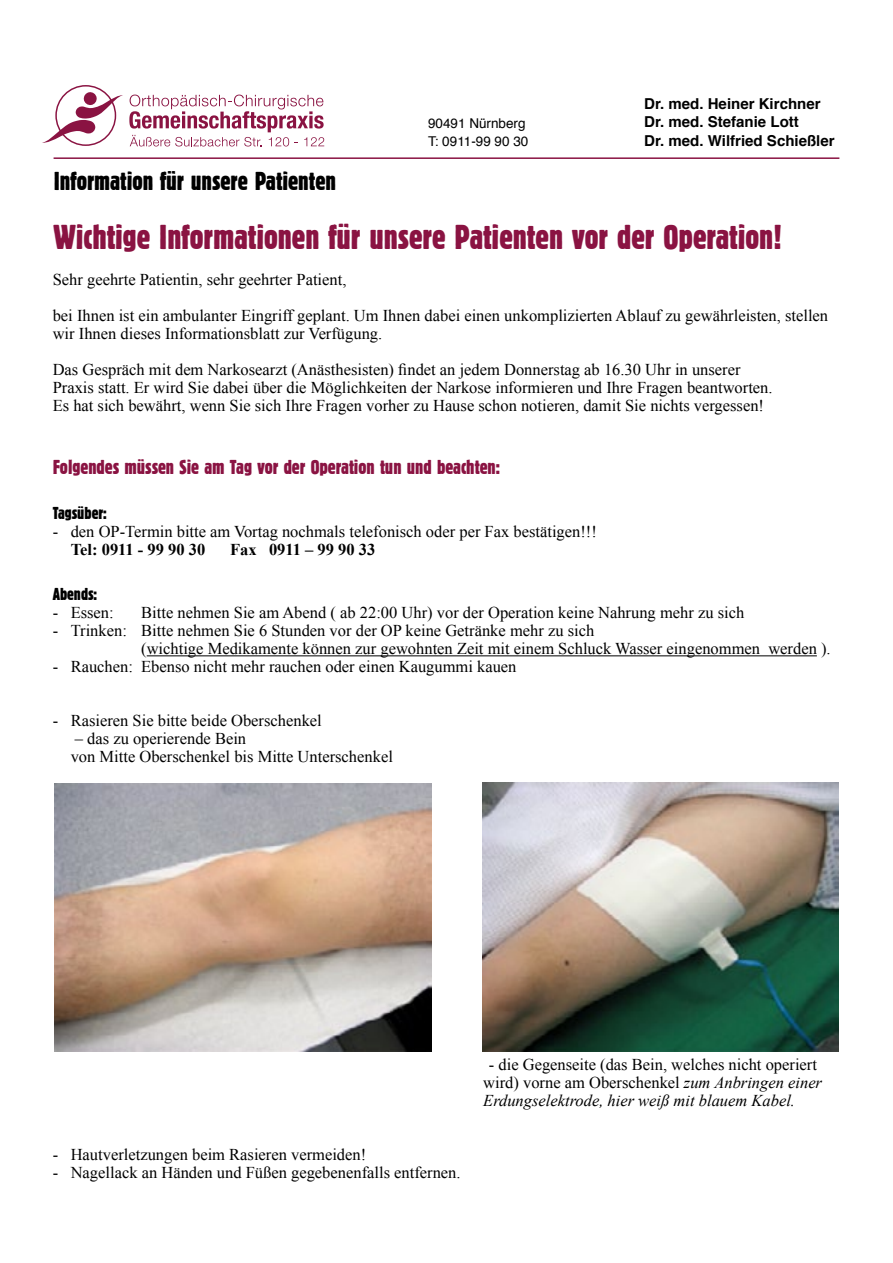
<style>
.page{position:relative;width:893px;height:1263px;background:#fff}
.page>*{position:absolute;margin:0;border:0;box-sizing:border-box;transform-origin:0 0}
.t1{font:36px "Block D Regu Extr Cond";color:#8a1342}
.t2{font:27px "Block D Regu Extr Cond";color:#000}
.t3{font:21px "Block D Regu Extr Cond";color:#8a1342}
.t4{font:18px "Block D Regu Extr Cond";color:#000}
.t5{font:16.5px/18px "Times New Roman";color:#000}
.t6{font:700 16.5px "Times New Roman";color:#000}
.t7{font:700 15px/18px "Helvetica";color:#000}
.t8{font:13.5px/18px "Helvetica";color:#000}
.s1{font-style:italic}
</style>
<div class="page">
<img style="left:54px;top:783px;width:378px;height:268px">
<img style="left:483px;top:783px;width:355px;height:268px">
<svg style="left:56px;top:86px;width:59px;height:59px"></svg>
<svg style="left:42px;top:92px;width:81px;height:51px"></svg>
<svg style="left:129px;top:95px;width:195px;height:51px"></svg>
<hr style="left:147px;top:655px;width:670px;height:1px;background:#000">
<hr style="left:54px;top:157px;width:785px;height:2px;background:#8a1342">
<p class="t8" style="left:428px;top:115px;width:102px">90491 Nürnberg<br>T: 0911-99 90 30</p>
<p class="t7" style="left:644px;top:95px;width:192px">Dr. med. Heiner Kirchner<br>Dr. med. Stefanie Lott<br>Dr. med. Wilfried Schießler</p>
<h2 class="t2" style="left:54px;top:168px;width:284px">Information für unsere Patienten</h2>
<h1 class="t1" style="left:54px;top:219px;width:730px">Wichtige Informationen für unsere Patienten vor der Operation!</h1>
<p class="t5" style="left:53px;top:261px;width:777px;line-height:36px">Sehr geehrte Patientin, sehr geehrter Patient,<br>bei Ihnen ist ein ambulanter Eingriff geplant. Um Ihnen dabei einen unkomplizierten Ablauf zu gewährleisten, stellen</p>
<p class="t5" style="left:53px;top:315px;width:689px;line-height:36px">wir Ihnen dieses Informationsblatt zur Verfügung.<br>Das Gespräch mit dem Narkosearzt (Anästhesisten) findet an jedem Donnerstag ab 16.30 Uhr in unserer</p>
<p class="t5" style="left:53px;top:378px;width:721px">Praxis statt. Er wird Sie dabei über die Möglichkeiten der Narkose informieren und Ihre Fragen beantworten.<br>Es hat sich bewährt, wenn Sie sich Ihre Fragen vorher zu Hause schon notieren, damit Sie nichts vergessen!</p>
<p class="t3" style="left:53px;top:456px;width:449px">Folgendes müssen Sie am Tag vor der Operation tun und beachten:</p>
<p class="t4" style="left:53px;top:504px;width:56px">Tagsüber:</p>
<p class="t5" style="left:53px;top:522px;width:546px">- den OP-Termin bitte am Vortag nochmals telefonisch oder per Fax bestätigen!!!</p>
<p class="t6" style="left:71px;top:538px;width:136px">Tel: 0911 - 99 90 30</p>
<p class="t6" style="left:230px;top:538px;width:147px">Fax 0911 – 99 90 33</p>
<p class="t4" style="left:53px;top:585px;width:46px">Abends:</p>
<p class="t5" style="left:53px;top:603px;width:63px">- Essen:</p>
<p class="t5" style="left:141px;top:603px;width:605px">Bitte nehmen Sie am Abend ( ab 22:00 Uhr) vor der Operation keine Nahrung mehr zu sich</p>
<p class="t5" style="left:141px;top:621px;width:691px;text-indent:-89px">- Trinken: Bitte nehmen Sie 6 Stunden vor der OP keine Getränke mehr zu sich<br>(wichtige Medikamente können zur gewohnten Zeit mit einem Schluck Wasser eingenommen werden ).</p>
<p class="t5" style="left:53px;top:657px;width:465px">- Rauchen: Ebenso nicht mehr rauchen oder einen Kaugummi kauen</p>
<p class="t5" style="left:53px;top:711px;width:271px">- Rasieren Sie bitte beide Oberschenkel</p>
<p class="t5" style="left:71px;top:729px;width:324px">– das zu operierende Bein<br>von Mitte Oberschenkel bis Mitte Unterschenkel</p>
<p class="t5" style="left:53px;top:1145px;width:315px">- Hautverletzungen beim Rasieren vermeiden!</p>
<p class="t5" style="left:53px;top:1163px;width:409px">- Nagellack an Händen und Füßen gegebenenfalls entfernen.</p>
<p class="t5" style="left:483px;top:1055px;width:340px;text-indent:6px">- die Gegenseite (das Bein, welches nicht operiert wird) vorne am Oberschenkel <span class="s1">zum Anbringen einer<br>Erdungselektrode, hier weiß mit blauem Kabel.</span></p>
</div>
